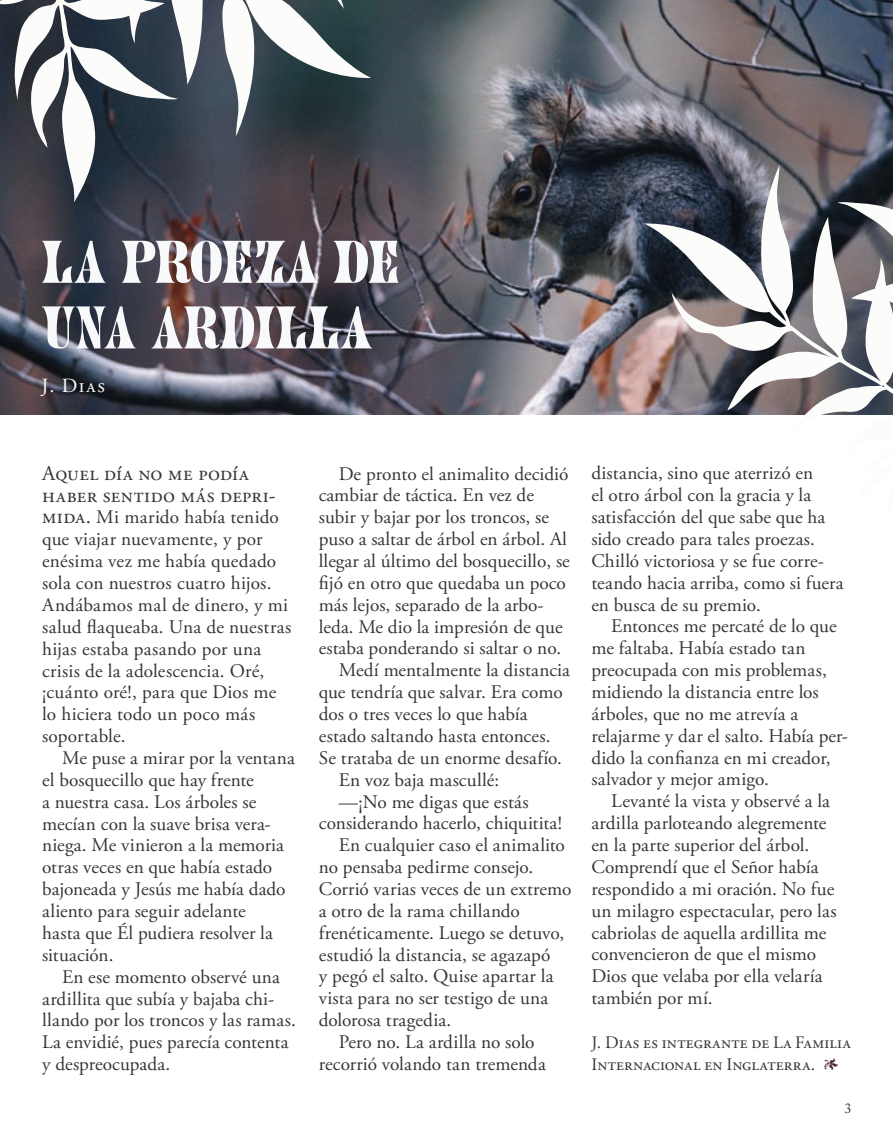
<style>
.page{position:relative;width:893px;height:1141px;background:#fff}
.page>*{position:absolute;margin:0;border:0;box-sizing:border-box;transform-origin:0 0}
.t1{font:56px/65.6px "Juniper";color:#f8f9fa;scale:1.14 1}
.t2{font:21.18px/21.9px "Adobe Garamond Pro";letter-spacing:.02em;color:#353636}
.t3{font:20.12px "Adobe Garamond Pro";color:#fcfcfa}
.t4{font:19.25px/21.9px "Adobe Garamond Pro";letter-spacing:.005em;color:#353636}
.t5{font:17.5px/21.9px "Adobe Garamond Pro";letter-spacing:.01em;color:#353636}
.t6{font:14px "Adobe Caslon Pro";color:#353636}
.s1{font-size:21.18px}
.s2{color:#462726}
</style>
<div class="page">
<img style="left:0;top:0;width:893px;height:414px">
<svg style="left:0;top:0;width:371px;height:202px"></svg>
<svg style="left:644px;top:99px;width:249px;height:316px"></svg>
<h1 class="t1" style="left:42px;top:232px;width:317px">LA PROEZA DE<br>UNA ARDILLA</h1>
<p class="t3" style="left:42px;top:374px;width:65px">J. Dias</p>
<p class="t2" style="left:42px;top:463px;width:235px">Aquel día no me podía haber sentido más depri-</p>
<p class="t4" style="left:42px;top:507px;width:251px"><span class="s1">mida.</span> Mi marido había tenido que viajar nuevamente, y por enésima vez me había quedado sola con nuestros cuatro hijos.<br>Andábamos mal de dinero, y mi salud flaqueaba. Una de nuestras hijas estaba pasando por una crisis de la adolescencia. Oré, ¡cuánto oré!, para que Dios me lo hiciera todo un poco más soportable.</p>
<p class="t4" style="left:42px;top:748px;width:254px;text-indent:20px">Me puse a mirar por la ventana el bosquecillo que hay frente<br>a nuestra casa. Los árboles se mecían con la suave brisa vera&shy;niega. Me vinieron a la memoria otras veces en que había estado bajoneada y Jesús me había dado aliento para seguir adelante<br>hasta que Él pudiera resolver la situación.</p>
<p class="t4" style="left:42px;top:966px;width:255px;text-indent:20px">En ese momento observé una ardillita que subía y bajaba chi&shy;llando por los troncos y las ramas.<br>La envidié, pues parecía contenta y despreocupada.</p>
<p class="t4" style="left:339px;top:463px;width:231px">De pronto el animalito decidió</p>
<p class="t4" style="left:319px;top:485px;width:217px">cambiar de táctica. En vez de</p>
<p class="t4" style="left:319px;top:507px;width:232px">subir y bajar por los troncos, se</p>
<p class="t4" style="left:319px;top:529px;width:249px">puso a saltar de árbol en árbol. Al</p>
<p class="t4" style="left:319px;top:551px;width:253px">llegar al último del bosquecillo, se</p>
<p class="t4" style="left:319px;top:572px;width:248px">fijó en otro que quedaba un poco</p>
<p class="t4" style="left:319px;top:594px;width:226px">más lejos, separado de la arbo-</p>
<p class="t4" style="left:319px;top:616px;width:245px">leda. Me dio la impresión de que</p>
<p class="t4" style="left:319px;top:638px;width:244px">estaba ponderando si saltar o no.</p>
<p class="t4" style="left:339px;top:660px;width:233px">Medí mentalmente la distancia</p>
<p class="t4" style="left:319px;top:682px;width:245px">que tendría que salvar. Era como</p>
<p class="t4" style="left:319px;top:704px;width:210px">dos o tres veces lo que había</p>
<p class="t4" style="left:319px;top:726px;width:233px">estado saltando hasta entonces.</p>
<p class="t4" style="left:319px;top:747px;width:245px">Se trataba de un enorme desafío.</p>
<p class="t4" style="left:339px;top:769px;width:162px">En voz baja mascullé:</p>
<p class="t4" style="left:339px;top:791px;width:192px">—¡No me digas que estás</p>
<p class="t4" style="left:319px;top:813px;width:245px">considerando hacerlo, chiquitita!</p>
<p class="t4" style="left:339px;top:835px;width:228px">En cualquier caso el animalito</p>
<p class="t4" style="left:319px;top:857px;width:216px">no pensaba pedirme consejo.</p>
<p class="t4" style="left:319px;top:879px;width:254px">Corrió varias veces de un extremo</p>
<p class="t4" style="left:319px;top:900px;width:203px">a otro de la rama chillando</p>
<p class="t4" style="left:319px;top:922px;width:247px">frenéticamente. Luego se detuvo,</p>
<p class="t4" style="left:319px;top:944px;width:233px">estudió la distancia, se agazapó</p>
<p class="t4" style="left:319px;top:966px;width:236px">y pegó el salto. Quise apartar la</p>
<p class="t4" style="left:319px;top:988px;width:231px">vista para no ser testigo de una</p>
<p class="t4" style="left:319px;top:1010px;width:134px">dolorosa tragedia.</p>
<p class="t4" style="left:339px;top:1032px;width:197px">Pero no. La ardilla no solo</p>
<p class="t4" style="left:319px;top:1054px;width:229px">recorrió volando tan tremenda</p>
<p class="t4" style="left:591px;top:463px;width:254px">distancia, sino que aterrizó en<br>el otro árbol con la gracia y la satisfacción del que sabe que ha sido creado para tales proezas.<br>Chilló victoriosa y se fue corre&shy;teando hacia arriba, como si fuera en busca de su premio.</p>
<p class="t4" style="left:591px;top:616px;width:258px;text-indent:20px">Entonces me percaté de lo que me faltaba. Había estado tan preocupada con mis problemas, midiendo la distancia entre los árboles, que no me atrevía a relajarme y dar el salto. Había per&shy;dido la confianza en mi creador, salvador y mejor amigo.</p>
<p class="t4" style="left:591px;top:791px;width:247px;text-indent:20px">Levanté la vista y observé a la ardilla parloteando alegremente en la parte superior del árbol.<br>Comprendí que el Señor había respondido a mi oración. No fue un milagro espectacular, pero las cabriolas de aquella ardillita me convencieron de que el mismo<br>Dios que velaba por ella velaría también por mí.</p>
<p class="t5" style="left:591px;top:1033px;width:261px">J. Dias es integrante de La Familia<br>Internacional en Inglaterra. <span class="s2">1</span></p>
<p class="t6" style="left:845px;top:1100px;width:8px">3</p>
</div>
